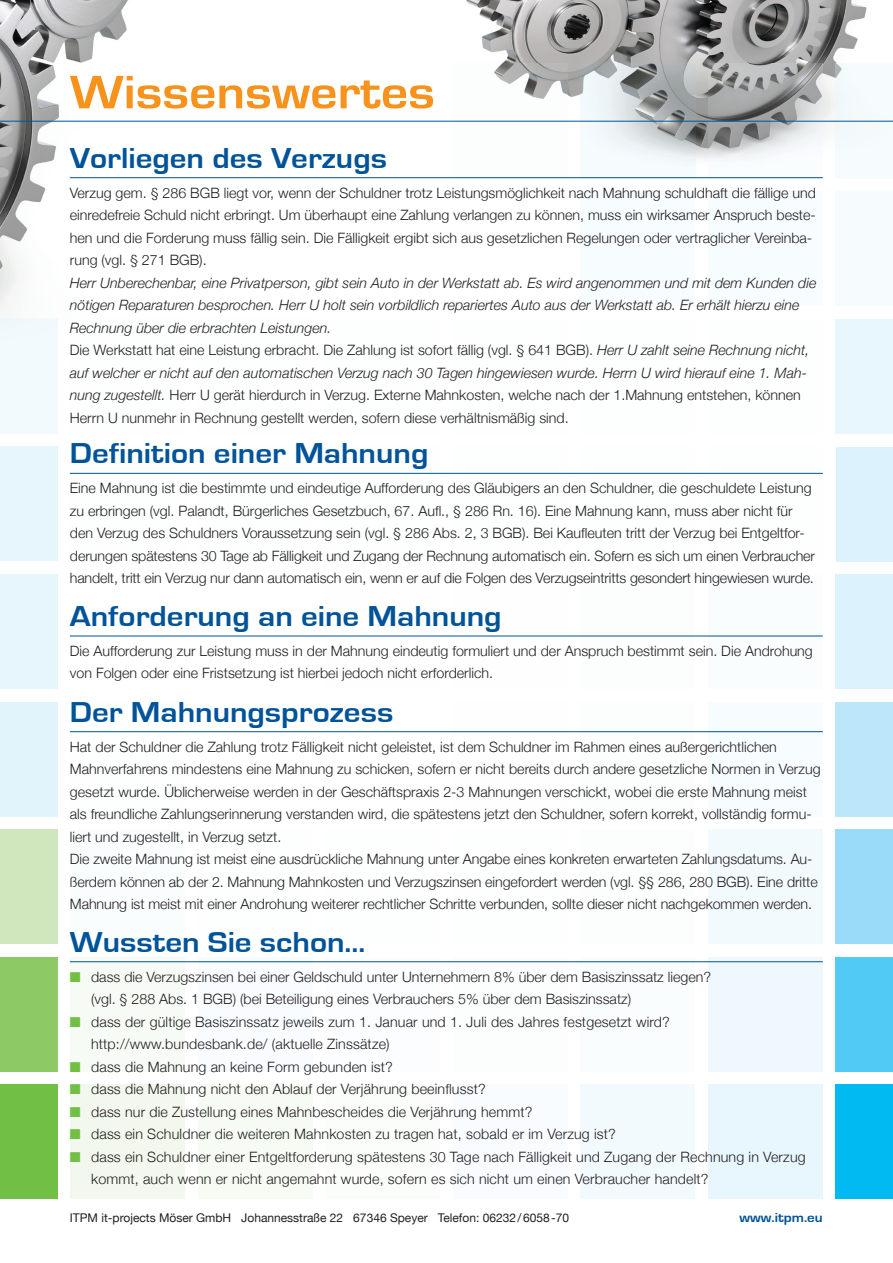
<style>
.page{position:relative;width:893px;height:1263px;background:#fff}
.page>*{position:absolute;margin:0;border:0;box-sizing:border-box;transform-origin:0 0}
.t1{font:700 48.6px "Eurostile";color:#f7931d;scale:1.11 1}
.t2{font:700 29.7px "Eurostile";color:#015399;scale:1.11 1}
.t3{font:300 14.25px/22.5px "Helvetica Neue";color:#231f20}
.t4{font:italic 300 14.25px/22.5px "Helvetica Neue";color:#231f20}
.t5{font:700 13.5px "Eurostile";color:#015399;scale:1.11 1}
.t6{font:12px "Helvetica Neue";color:#231f20}
.s1{font-style:normal}
.s2{color:#71bf44}
</style>
<div class="page">
<img style="left:425px;top:0;width:442px;height:179px">
<img style="left:0;top:0;width:200px;height:379px">
<div style="left:836px;top:191px;width:57px;height:115px;background:#f6fbfe"></div>
<div style="left:836px;top:319px;width:57px;height:115px;background:#e8f6fd"></div>
<div style="left:836px;top:447px;width:57px;height:115px;background:#dcf2fc"></div>
<div style="left:836px;top:574px;width:57px;height:115px;background:#dcf2fc"></div>
<div style="left:836px;top:702px;width:57px;height:114px;background:#bce6fa"></div>
<div style="left:836px;top:829px;width:57px;height:115px;background:#99dbf8"></div>
<div style="left:836px;top:957px;width:57px;height:114px;background:#51caf5"></div>
<div style="left:836px;top:1084px;width:57px;height:115px;background:#00baf1"></div>
<img style="left:453px;top:64px;width:115px;height:115px">
<img style="left:580px;top:64px;width:115px;height:115px">
<img style="left:708px;top:64px;width:115px;height:115px">
<div style="left:580px;top:191px;width:115px;height:115px;background:#f7fcfe"></div>
<div style="left:708px;top:191px;width:115px;height:115px;background:#f7fcfe"></div>
<div style="left:0;top:379px;width:57px;height:55px;background:#f3fafe"></div>
<div style="left:0;top:319px;width:57px;height:60px;background:#f3fafe"></div>
<div style="left:0;top:446px;width:57px;height:115px;background:#e7f6fd"></div>
<div style="left:0;top:574px;width:57px;height:115px;background:#e7f6fd"></div>
<div style="left:0;top:702px;width:57px;height:114px;background:#e1f4fc"></div>
<div style="left:0;top:829px;width:57px;height:115px;background:#d0e6bd"></div>
<div style="left:0;top:957px;width:57px;height:114px;background:#8dc964"></div>
<img style="left:185px;top:319px;width:13px;height:60px">
<img style="left:70px;top:319px;width:115px;height:60px">
<img style="left:198px;top:319px;width:2px;height:60px">
<svg style="left:70px;top:472px;width:116px;height:1px"></svg>
<div style="left:708px;top:574px;width:115px;height:115px;background:#fafdfe"></div>
<div style="left:708px;top:702px;width:115px;height:114px;background:#f7fcfe"></div>
<div style="left:708px;top:829px;width:115px;height:115px;background:#f3fafe"></div>
<div style="left:70px;top:957px;width:115px;height:114px;background:#f7fbf5"></div>
<div style="left:198px;top:957px;width:115px;height:114px;background:#f8fcfe"></div>
<div style="left:325px;top:957px;width:115px;height:114px;background:#fbfdfe"></div>
<div style="left:580px;top:957px;width:115px;height:114px;background:#fafdfe"></div>
<div style="left:708px;top:957px;width:115px;height:114px;background:#eef8fd"></div>
<div style="left:70px;top:1084px;width:115px;height:115px;background:#f2f8ed"></div>
<div style="left:198px;top:1084px;width:115px;height:115px;background:#f6fbf4"></div>
<div style="left:325px;top:1084px;width:115px;height:115px;background:#fafdf9"></div>
<div style="left:453px;top:1084px;width:115px;height:115px;background:#f8fcfe"></div>
<div style="left:580px;top:1084px;width:115px;height:115px;background:#f3fafe"></div>
<div style="left:708px;top:1084px;width:115px;height:115px;background:#e8f6fd"></div>
<div style="left:70px;top:829px;width:115px;height:115px;background:#fafdfe"></div>
<div style="left:0;top:1084px;width:57px;height:115px;background:#71bf44"></div>
<div style="left:836px;top:64px;width:57px;height:115px;background:#f6fbfe"></div>
<hr style="left:70px;top:177px;width:753px;height:1px;background:#015399">
<hr style="left:70px;top:473px;width:753px;height:1px;background:#015399">
<hr style="left:0;top:121px;width:893px;height:1px;background:#015399">
<hr style="left:70px;top:636px;width:753px;height:1px;background:#015399">
<hr style="left:70px;top:731px;width:753px;height:1px;background:#015399">
<hr style="left:70px;top:961px;width:753px;height:1px;background:#015399">
<h1 class="t1" style="left:70px;top:66px;width:330px">Wissenswertes</h1>
<h2 class="t2" style="left:70px;top:142px;width:287px">Vorliegen des Verzugs</h2>
<p class="t3" style="left:70px;top:181px;width:747px">Verzug gem. § 286 BGB liegt vor, wenn der Schuldner trotz Leistungsmöglichkeit nach Mahnung schuldhaft die fällige und einredefreie Schuld nicht erbringt. Um überhaupt eine Zahlung verlangen zu können, muss ein wirksamer Anspruch beste&shy;hen und die Forderung muss fällig sein. Die Fälligkeit ergibt sich aus gesetzlichen Regelungen oder vertraglicher Vereinba&shy;rung (vgl. § 271 BGB).</p>
<p class="t4" style="left:70px;top:271px;width:748px">Herr Unberechenbar, eine Privatperson, gibt sein Auto in der Werkstatt ab. Es wird angenommen und mit dem Kunden die nötigen Reparaturen besprochen. Herr U holt sein vorbildlich repariertes Auto aus der Werkstatt ab. Er erhält hierzu eine Rechnung über die erbrachten Leistungen.<br><span class="s1">Die Werkstatt hat eine Leistung erbracht. Die Zahlung ist sofort fällig (vgl. § 641 BGB).</span> Herr U zahlt seine Rechnung nicht, auf welcher er nicht auf den automatischen Verzug nach 30 Tagen hingewiesen wurde. Herrn U wird hierauf eine 1. Mah&shy;nung zugestellt. <span class="s1">Herr U gerät hierdurch in Verzug. Externe Mahnkosten, welche nach der 1.Mahnung entstehen, können Herrn U nunmehr in Rechnung gestellt werden, sofern diese verhältnismäßig sind.</span></p>
<h2 class="t2" style="left:70px;top:437px;width:325px">Definition einer Mahnung</h2>
<p class="t3" style="left:70px;top:477px;width:747px">Eine Mahnung ist die bestimmte und eindeutige Aufforderung des Gläubigers an den Schuldner, die geschuldete Leistung zu erbringen (vgl. Palandt, Bürgerliches Gesetzbuch, 67. Aufl., § 286 Rn. 16). Eine Mahnung kann, muss aber nicht für den Verzug des Schuldners Voraussetzung sein (vgl. § 286 Abs. 2, 3 BGB). Bei Kaufleuten tritt der Verzug bei Entgeltfor&shy;derungen spätestens 30 Tage ab Fälligkeit und Zugang der Rechnung automatisch ein. Sofern es sich um einen Verbraucher handelt, tritt ein Verzug nur dann automatisch ein, wenn er auf die Folgen des Verzugseintritts gesondert hingewiesen wurde.</p>
<h2 class="t2" style="left:70px;top:600px;width:390px">Anforderung an eine Mahnung</h2>
<p class="t3" style="left:70px;top:639px;width:744px">Die Aufforderung zur Leistung muss in der Mahnung eindeutig formuliert und der Anspruch bestimmt sein. Die Androhung von Folgen oder eine Fristsetzung ist hierbei jedoch nicht erforderlich.</p>
<h2 class="t2" style="left:70px;top:695px;width:293px">Der Mahnungsprozess</h2>
<p class="t3" style="left:70px;top:735px;width:752px">Hat der Schuldner die Zahlung trotz Fälligkeit nicht geleistet, ist dem Schuldner im Rahmen eines außergerichtlichen Mahnverfahrens mindestens eine Mahnung zu schicken, sofern er nicht bereits durch andere gesetzliche Normen in Verzug gesetzt wurde. Üblicherweise werden in der Geschäftspraxis 2-3 Mahnungen verschickt, wobei die erste Mahnung meist als freundliche Zahlungserinnerung verstanden wird, die spätestens jetzt den Schuldner, sofern korrekt, vollständig formu&shy;liert und zugestellt, in Verzug setzt.<br>Die zweite Mahnung ist meist eine ausdrückliche Mahnung unter Angabe eines konkreten erwarteten Zahlungsdatums. Au&shy;ßerdem können ab der 2. Mahnung Mahnkosten und Verzugszinsen eingefordert werden (vgl. §§ 286, 280 BGB). Eine dritte Mahnung ist meist mit einer Androhung weiterer rechtlicher Schritte verbunden, sollte dieser nicht nachgekommen werden.</p>
<h2 class="t2" style="left:70px;top:926px;width:268px">Wussten Sie schon…</h2>
<p class="t3" style="left:91px;top:965px;width:621px;text-indent:-21px"><span class="s2">■</span> dass die Verzugszinsen bei einer Geldschuld unter Unternehmern 8% über dem Basiszinssatz liegen? (vgl. § 288 Abs. 1 BGB) (bei Beteiligung eines Verbrauchers 5% über dem Basiszinssatz)</p>
<p class="t3" style="left:91px;top:1010px;width:580px;text-indent:-21px"><span class="s2">■</span> dass der gültige Basiszinssatz jeweils zum 1. Januar und 1. Juli des Jahres festgesetzt wird? http://www.bundesbank.de/ (aktuelle Zinssätze)</p>
<p class="t3" style="left:70px;top:1055px;width:324px"><span class="s2">■</span> dass die Mahnung an keine Form gebunden ist?</p>
<p class="t3" style="left:70px;top:1077px;width:417px"><span class="s2">■</span> dass die Mahnung nicht den Ablauf der Verjährung beeinflusst?</p>
<p class="t3" style="left:70px;top:1100px;width:464px"><span class="s2">■</span> dass nur die Zustellung eines Mahnbescheides die Verjährung hemmt?</p>
<p class="t3" style="left:70px;top:1122px;width:547px"><span class="s2">■</span> dass ein Schuldner die weiteren Mahnkosten zu tragen hat, sobald er im Verzug ist?</p>
<p class="t3" style="left:91px;top:1145px;width:716px;text-indent:-21px"><span class="s2">■</span> dass ein Schuldner einer Entgeltforderung spätestens 30 Tage nach Fälligkeit und Zugang der Rechnung in Verzug kommt, auch wenn er nicht angemahnt wurde, sofern es sich nicht um einen Verbraucher handelt?</p>
<p class="t6" style="left:70px;top:1211px;width:501px">ITPM it-projects Möser GmbH Johannesstraße 22 67346 Speyer Telefon: 06232 / 6058 -70</p>
<p class="t5" style="left:740px;top:1210px;width:76px">www.itpm.eu</p>
</div>
